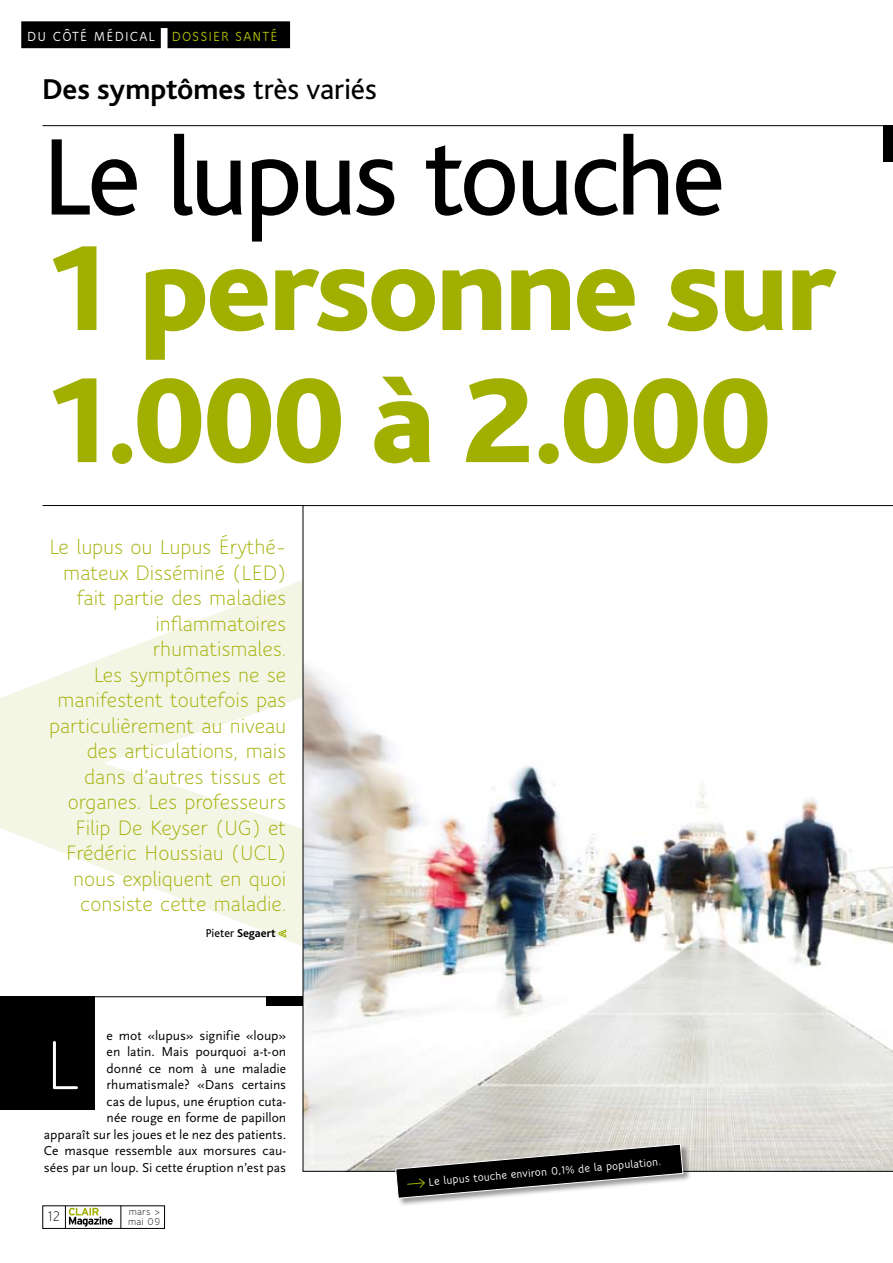
<style>
.page{position:relative;width:893px;height:1263px;background:#fff}
.page>*{position:absolute;margin:0;border:0;box-sizing:border-box;transform-origin:0 0}
.t1{font:800 126px/132px "Bliss";letter-spacing:-.02em;color:#a1af00}
.t2{font:114px "Bliss";letter-spacing:-.035em;color:#000}
.t3{font:75px "Speak OT";color:#fff}
.t4{font:700 30px "Bliss";color:#000}
.t5{font:22.5px/25.5px "Speak OT";letter-spacing:-.005em;color:#a1af00;text-align:right}
.t6{font:15px "Speak OT";color:#000}
.t7{font:700 14.25px "Speak OT";letter-spacing:.08em;color:#fff}
.t8{font:700 14.25px "Speak OT";letter-spacing:.08em;color:#b2c200}
.t9{font:13.5px/16.5px "Scala Sans";color:#000;text-align:right}
.t10{font:700 12px "Speak OT";color:#fff}
.t11{font:700 12px "Bliss";color:#000}
.t12{font:10.8px "Speak OT";color:#000}
.s1{font-weight:400}
</style>
<div class="page">
<svg style="left:0;top:539px;width:303px;height:449px"></svg>
<div style="left:884px;top:125px;width:9px;height:37px;background:#000"></div>
<svg style="left:278px;top:929px;width:9px;height:9px"></svg>
<hr style="left:43px;top:125px;width:850px;height:1px;background:#000">
<hr style="left:43px;top:505px;width:261px;height:1px;background:#000">
<svg style="left:303px;top:505px;width:590px;height:666px"></svg>
<div style="left:395px;top:1143px;width:296px;height:64px;background:#000;opacity:.4"></div>
<svg style="left:395px;top:1144px;width:288px;height:55px;background:#6b6a68"></svg>
<hr style="left:94px;top:996px;width:209px;height:1px;background:#000">
<div style="left:266px;top:997px;width:37px;height:9px;background:#000"></div>
<div style="left:0;top:996px;width:95px;height:114px;background:#000"></div>
<div style="left:43px;top:1205px;width:122px;height:24px;border:1px solid #000"></div>
<svg style="left:121px;top:1205px;width:1px;height:23px"></svg>
<svg style="left:65px;top:1206px;width:48px;height:22px"></svg>
<div style="left:21px;top:21px;width:269px;height:27px;background:#000"></div>
<p class="t7" style="left:27px;top:27px;width:126px">DU CÔTÉ MÉDICAL</p>
<p class="t8" style="left:172px;top:27px;width:107px">DOSSIER SANTÉ</p>
<h3 class="t4" style="left:43px;top:74px;width:336px">Des symptômes <span class="s1">très variés</span></h3>
<h2 class="t2" style="left:43px;top:117px;width:684px">Le lupus touche</h2>
<h1 class="t1" style="left:43px;top:226px;width:795px">1 personne sur<br>1.000 à 2.000</h1>
<p class="t5" style="left:49px;top:534px;width:239px">Le lupus ou Lupus Érythé&shy;mateux Disséminé (LED) fait partie des maladies inflammatoires rhumatismales.<br>Les symptômes ne se manifestent toutefois pas particulièrement au niveau des articulations, mais dans d’autres tissus et organes. Les professeurs<br>Filip De Keyser (UG) et<br>Frédéric Houssiau (UCL) nous expliquent en quoi consiste cette maladie.</p>
<p class="t11" style="left:206px;top:927px;width:72px"><span class="s1">Pieter</span> Segaert</p>
<p class="t9" style="left:44px;top:1027px;width:244px">e mot «lupus» signifie «loup»<br>en latin. Mais pourquoi a-t-on<br>donné ce nom à une maladie rhumatismale? «Dans certains<br>cas de lupus, une éruption cuta-<br>née rouge en forme de papillon<br>apparaît sur les joues et le nez des patients.<br>Ce masque ressemble aux morsures cau&shy;sées par un loup. Si cette éruption n’est pas</p>
<h3 class="t3" style="left:45px;top:1019px;width:36px">L</h3>
<p class="t12" style="left:129px;top:1205px;width:33px">mars &gt;</p>
<p class="t6" style="left:47px;top:1207px;width:15px">12</p>
<p class="t12" style="left:128px;top:1214px;width:34px">mai 09</p>
<p class="t10" style="left:428px;top:1174px;width:235px;rotate:-5deg">LE LUPUS TOUCHE ENVIRON 0,1% DE LA POPULATION.</p>
</div>
